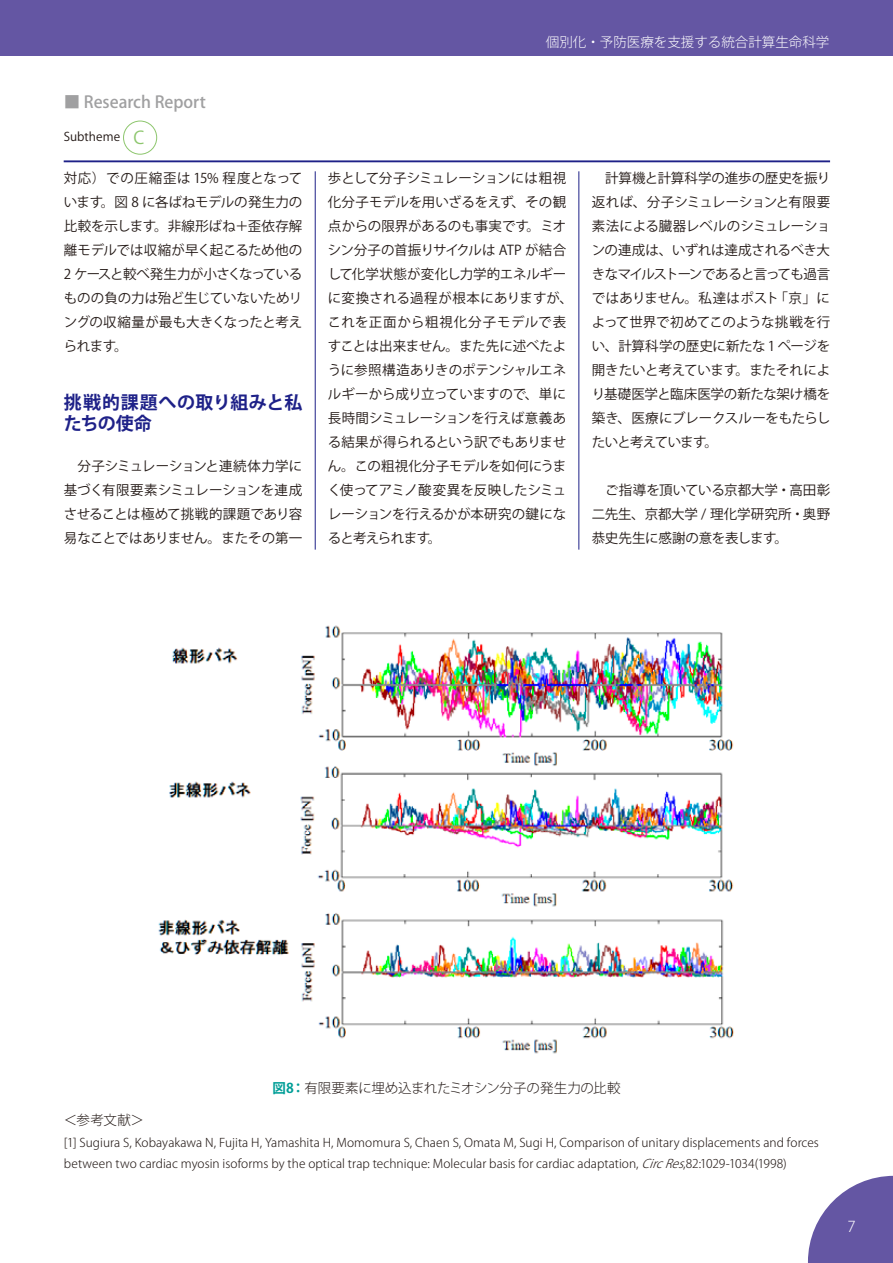
<style>
.page{position:relative;width:893px;height:1263px;background:#fff}
.page>*{position:absolute;margin:0;border:0;box-sizing:border-box;transform-origin:0 0}
.t1{font:700 18px/21px "Koz Go Std";letter-spacing:.015em;color:#1e2188}
.t2{font:500 16.5px "Koz Go Std";letter-spacing:-.005em;color:#a0a0a1}
.t3{font:300 15px "Koz Go Std";color:#fff}
.t4{font:13.5px/24px "Koz Go Std";letter-spacing:-.01em;color:#231916;text-align:justify}
.t5{font:300 13.5px "Koz Go Std";letter-spacing:-.02em;color:#231916}
.t6{font:300 13.5px "Koz Go Std";color:#fff}
.t7{font:300 12px/21px "Koz Go Std";letter-spacing:.005em;color:#231916}
.t8{font:12px "Koz Go Std";letter-spacing:.005em;color:#231916}
.s1{font-size:17.55px;color:#8dc66d}
.s2{font-weight:700;color:#009e97}
.s3{font-style:italic}
</style>
<div class="page">
<svg style="left:808px;top:1176px;width:85px;height:87px"></svg>
<div style="left:0;top:0;width:893px;height:55px;background:#6456a3"></div>
<div style="left:123px;top:121px;width:34px;height:34px;border:1px solid #8dc66d;border-radius:50%"></div>
<hr style="left:315px;top:171px;width:1px;height:379px;background:#1e2188">
<hr style="left:578px;top:171px;width:1px;height:379px;background:#1e2188">
<hr style="left:64px;top:160px;width:766px;height:2px;background:#1e2188">
<img style="left:158px;top:625px;width:576px;height:429px">
<p class="t2" style="left:64px;top:92px;width:144px">■ Research Report</p>
<p class="t8" style="left:64px;top:130px;width:82px">Subtheme <span class="s1">C</span></p>
<p class="t4" style="left:64px;top:167px;width:240px">対応）での圧縮歪は 15% 程度となっています。図 8 に各ばねモデルの発生力の比較を示します。非線形ばね＋歪依存解離モデルでは収縮が早く起こるため他の2 ケースと較べ発生力が小さくなっているものの負の力は殆ど生じていないためリングの収縮量が最も大きくなったと考えられます。</p>
<h1 class="t1" style="left:64px;top:393px;width:240px">挑戦的課題への取り組みと私たちの使命</h1>
<p class="t4" style="left:64px;top:455px;width:240px;text-indent:14px">分子シミュレーションと連続体力学に基づく有限要素シミュレーションを連成させることは極めて挑戦的課題であり容易なことではありません。またその第一</p>
<p class="t6" style="left:546px;top:33px;width:285px">個別化・予防医療を支援する統合計算生命科学</p>
<p class="t4" style="left:328px;top:167px;width:247px;text-align:left">歩として分子シミュレーションには粗視化分子モデルを用いざるをえず、その観点からの限界があるのも事実です。ミオシン分子の首振りサイクルは ATP が結合して化学状態が変化し力学的エネルギーに変換される過程が根本にありますが、これを正面から粗視化分子モデルで表すことは出来ません。また先に述べたように参照構造ありきのポテンシャルエネルギーから成り立っていますので、単に長時間シミュレーションを行えば意義ある結果が得られるという訳でもありません。この粗視化分子モデルを如何にうまく使ってアミノ酸変異を反映したシミュレーションを行えるかが本研究の鍵になると考えられます。</p>
<p class="t4" style="left:592px;top:167px;width:240px;text-indent:14px">計算機と計算科学の進歩の歴史を振り返れば、分子シミュレーションと有限要素法による臓器レベルのシミュレーションの連成は、いずれは達成されるべき大きなマイルストーンであると言っても過言ではありません。私達はポスト「京」によって世界で初めてこのような挑戦を行い、計算科学の歴史に新たな 1 ページを開きたいと考えています。またそれにより基礎医学と臨床医学の新たな架け橋を築き、医療にブレークスルーをもたらしたいと考えています。</p>
<p class="t4" style="left:592px;top:479px;width:240px;text-indent:14px">ご指導を頂いている京都大学・高田彰二先生、京都大学 / 理化学研究所・奥野恭史先生に感謝の意を表します。</p>
<p class="t5" style="left:272px;top:1079px;width:350px"><span class="s2">図8：</span> 有限要素に埋め込まれたミオシン分子の発生力の比較</p>
<p class="t5" style="left:64px;top:1111px;width:81px">＜参考文献＞</p>
<p class="t7" style="left:64px;top:1132px;width:756px">[1] Sugiura S, Kobayakawa N, Fujita H, Yamashita H, Momomura S, Chaen S, Omata M, Sugi H, Comparison of unitary displacements and forces between two cardiac myosin isoforms by the optical trap technique: Molecular basis for cardiac adaptation, <span class="s3">CircRes</span>,82:1029-1034(1998)</p>
<p class="t3" style="left:848px;top:1217px;width:10px">7</p>
</div>
